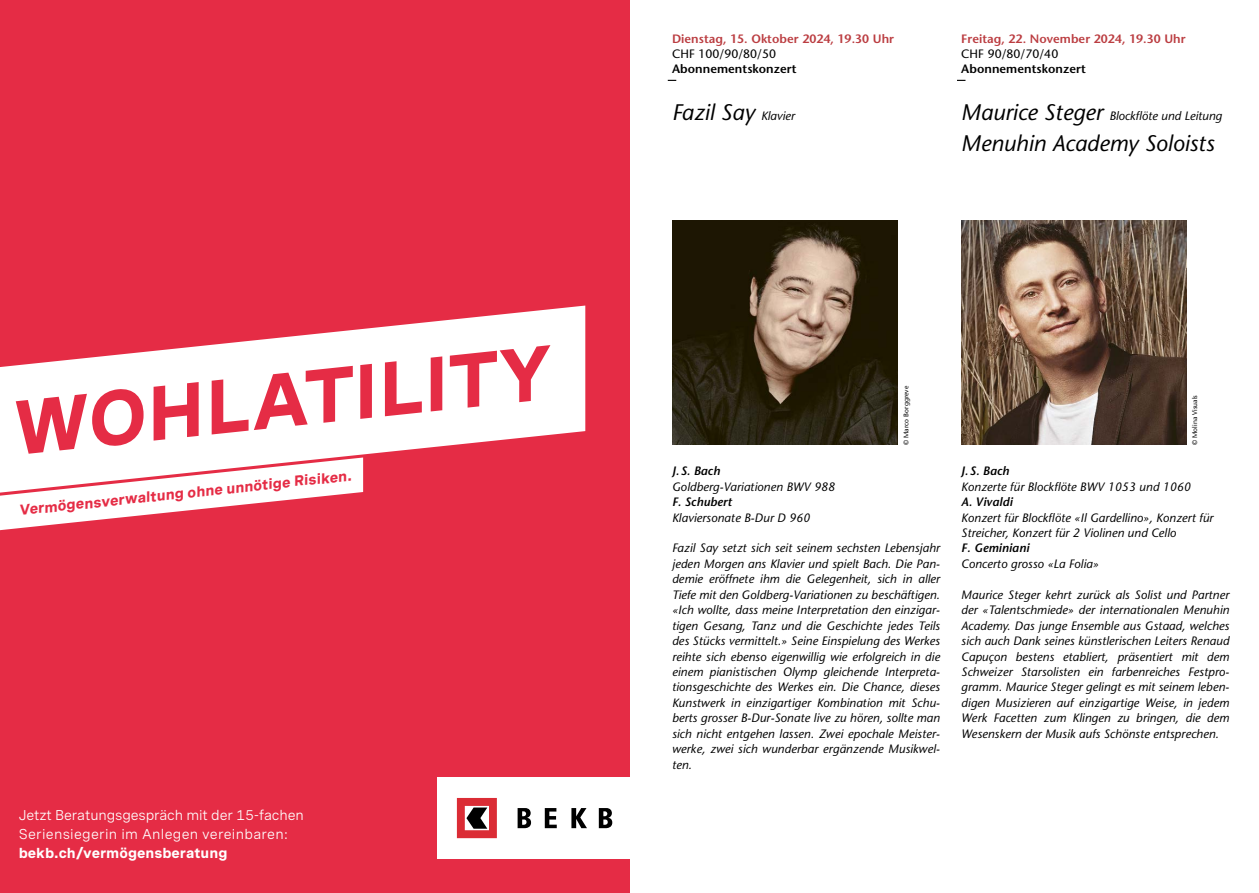
<style>
.page{position:relative;width:1259px;height:893px;background:#fff}
.page>*{position:absolute;margin:0;border:0;box-sizing:border-box;transform-origin:0 0}
.t1{font:700 76.35px "Spezia BEKB";color:#e52c45}
.t2{font:italic 22.5px "Stone Sans";color:#000}
.t3{font:700 14.55px "Spezia BEKB";color:#e52c45}
.t4{font:14.1px/18.9px "Spezia BEKB";color:#fff}
.t5{font:700 14.1px "Spezia BEKB";color:#fff}
.t6{font:italic 12.15px/15.5px "Stone Sans";letter-spacing:.005em;color:#000;text-align:justify}
.t7{font:600 12.15px "Stone Sans";letter-spacing:.005em;color:#bb3d41}
.t8{font:italic 600 12.15px "Stone Sans";letter-spacing:.005em;color:#000}
.t9{font:600 12.15px "Stone Sans";letter-spacing:.005em;color:#000}
.t10{font:12.15px "Stone Sans";letter-spacing:.005em;color:#000}
.t11{font:6.75px "Stone Sans";letter-spacing:.005em;color:#000}
.s1{font-size:12.15px}
.s2{font-size:22.5px}
</style>
<div class="page">
<div style="left:0;top:0;width:629px;height:893px;background:#e52c45"></div>
<div style="left:436px;top:778px;width:193px;height:81px;background:#fff"></div>
<svg style="left:517px;top:808px;width:14px;height:20px"></svg>
<svg style="left:545px;top:808px;width:12px;height:20px"></svg>
<svg style="left:571px;top:808px;width:16px;height:20px"></svg>
<svg style="left:599px;top:808px;width:13px;height:20px"></svg>
<svg style="left:457px;top:798px;width:40px;height:40px"></svg>
<svg style="left:0;top:306px;width:585px;height:186px;fill:#fff"></svg>
<svg style="left:0;top:457px;width:363px;height:73px"></svg>
<img style="left:672px;top:220px;width:225px;height:224px">
<img style="left:961px;top:220px;width:225px;height:224px">
<h1 class="t1" style="left:4px;top:371px;width:542px;rotate:-6deg">WOHLATILITY</h1>
<p class="t3" style="left:18px;top:499px;width:335px;rotate:-6deg">Vermögensverwaltung ohne unnötige Risiken.</p>
<p class="t4" style="left:19px;top:805px;width:287px">Jetzt Beratungsgespräch mit der 15-fachen<br>Seriensiegerin im Anlegen vereinbaren:</p>
<p class="t5" style="left:19px;top:842px;width:210px">bekb.ch/vermögensberatung</p>
<p class="t7" style="left:672px;top:31px;width:224px">Dienstag, 15. Oktober 2024, 19.30 Uhr</p>
<p class="t10" style="left:672px;top:46px;width:106px">CHF 100/90/80/50</p>
<p class="t9" style="left:672px;top:62px;width:126px">Abonnementskonzert</p>
<h2 class="t2" style="left:672px;top:98px;width:124px">Fazil Say <span class="s1">Klavier</span></h2>
<p class="t7" style="left:961px;top:31px;width:226px">Freitag, 22. November 2024, 19.30 Uhr</p>
<p class="t10" style="left:961px;top:46px;width:99px">CHF 90/80/70/40</p>
<p class="t9" style="left:961px;top:62px;width:126px">Abonnementskonzert</p>
<p class="t6" style="left:961px;top:108px;width:262px"><span class="s2">Maurice Steger</span> Blockflöte und Leitung</p>
<h2 class="t2" style="left:961px;top:129px;width:255px">Menuhin Academy Soloists</h2>
<p class="t11" style="left:902px;top:445px;width:61px;rotate:-90deg">© Marco Borggreve</p>
<p class="t11" style="left:1190px;top:445px;width:51px;rotate:-90deg">© Molina Visuals</p>
<p class="t8" style="left:672px;top:463px;width:49px">J. S. Bach</p>
<p class="t6" style="left:672px;top:479px;width:165px">Goldberg-Variationen BWV 988</p>
<p class="t8" style="left:672px;top:494px;width:61px">F. Schubert</p>
<p class="t6" style="left:672px;top:509px;width:140px">Klaviersonate B-Dur D 960</p>
<p class="t6" style="left:672px;top:540px;width:269px">Fazil Say setzt sich seit seinem sechsten Lebensjahr jeden Morgen ans Klavier und spielt Bach. Die Pan&shy;demie eröffnete ihm die Gelegenheit, sich in aller Tiefe mit den Goldberg-Variationen zu beschäftigen. «Ich wollte, dass meine Interpretation den einzigar&shy;tigen Gesang, Tanz und die Geschichte jedes Teils des Stücks vermittelt.» Seine Einspielung des Werkes reihte sich ebenso eigenwillig wie erfolgreich in die einem pianistischen Olymp gleichende Interpreta&shy;tionsgeschichte des Werkes ein. Die Chance, dieses Kunstwerk in einzigartiger Kombination mit Schu&shy;berts grosser B-Dur-Sonate live zu hören, sollte man sich nicht entgehen lassen. Zwei epochale Meister&shy;werke, zwei sich wunderbar ergänzende Musikwel&shy;ten.</p>
<p class="t8" style="left:961px;top:463px;width:49px">J. S. Bach</p>
<p class="t6" style="left:961px;top:479px;width:231px">Konzerte für Blockflöte BWV 1053 und 1060</p>
<p class="t8" style="left:961px;top:494px;width:53px">A. Vivaldi</p>
<p class="t6" style="left:961px;top:509px;width:254px">Konzert für Blockflöte «Il Gardellino», Konzert für<br>Streicher, Konzert für 2 Violinen und Cello</p>
<p class="t8" style="left:961px;top:541px;width:69px">F. Geminiani</p>
<p class="t6" style="left:961px;top:556px;width:139px">Concerto grosso «La Folia»</p>
<p class="t6" style="left:961px;top:587px;width:269px">Maurice Steger kehrt zurück als Solist und Partner der «Talentschmiede» der internationalen Menuhin Academy. Das junge Ensemble aus Gstaad, welches sich auch Dank seines künstlerischen Leiters Renaud Capuçon bestens etabliert, präsentiert mit dem Schweizer Starsolisten ein farbenreiches Festpro&shy;gramm. Maurice Steger gelingt es mit seinem leben&shy;digen Musizieren auf einzigartige Weise, in jedem Werk Facetten zum Klingen zu bringen, die dem Wesenskern der Musik aufs Schönste entsprechen.</p>
</div>
